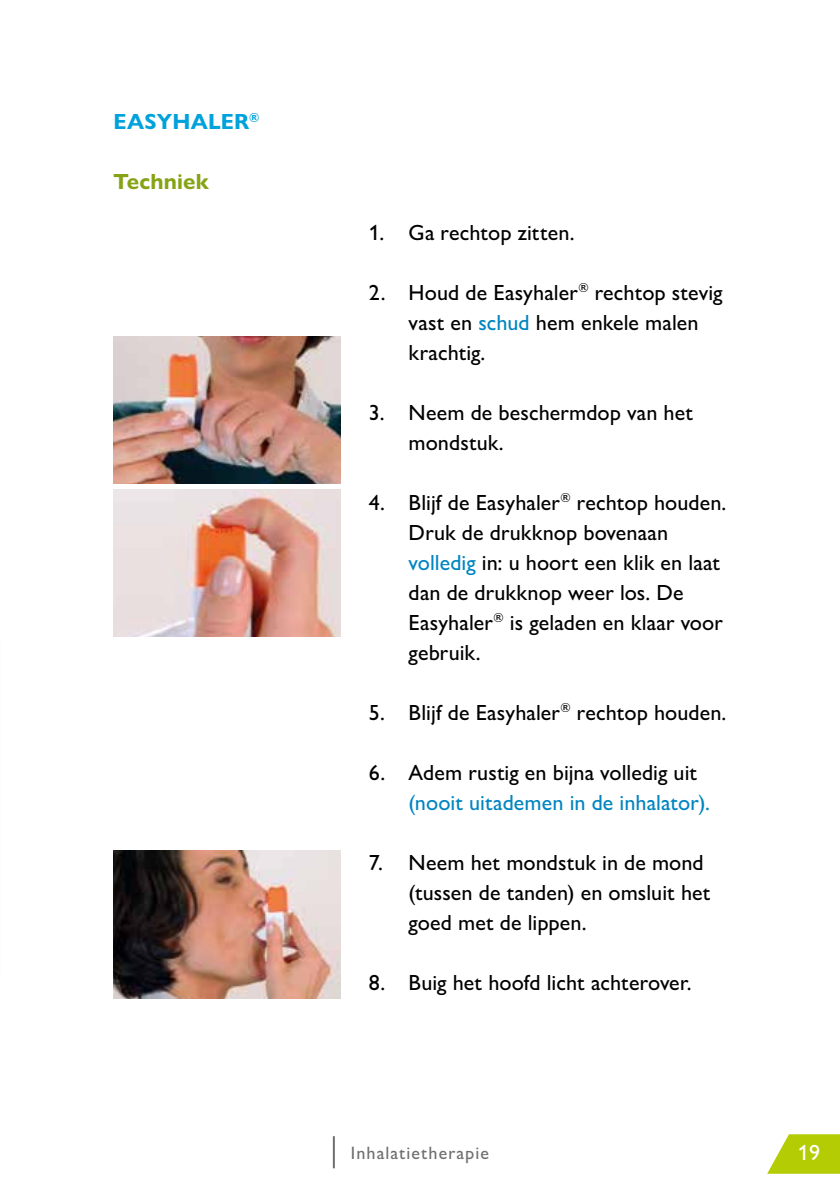
<style>
.page{position:relative;width:840px;height:1191px;background:#fff}
.page>*{position:absolute;margin:0;border:0;box-sizing:border-box;transform-origin:0 0}
.t1{font:500 22px/30px "Gill Sans Nova";letter-spacing:.005em;color:#000}
.t2{font:500 22px "Gill Sans Nova";letter-spacing:.005em;color:#0085c0}
.t3{font:700 22px "Gill Sans Nova";letter-spacing:.01em;color:#00a2dc}
.t4{font:700 22px "Gill Sans Nova";letter-spacing:.01em;color:#86a315}
.t5{font:500 22px "Gill Sans Nova";color:#fff}
.t6{font:500 18px "Gill Sans Nova";letter-spacing:.06em;color:#706f6f}
.s1{color:#0085c0}
</style>
<div class="page">
<svg style="left:767px;top:1134px;width:72px;height:39px"></svg>
<hr style="left:332px;top:1136px;width:2px;height:32px;background:#706f6f">
<img style="left:113px;top:336px;width:227px;height:147px">
<img style="left:113px;top:850px;width:227px;height:148px">
<img style="left:113px;top:489px;width:227px;height:147px">
<p class="t3" style="left:113px;top:108px;width:147px">EASYHALER<sup>®</sup></p>
<p class="t4" style="left:113px;top:168px;width:97px">Techniek</p>
<p class="t1" style="left:368px;top:217px;width:207px">1. Ga rechtop zitten.</p>
<p class="t1" style="left:408px;top:277px;width:315px;text-indent:-40px">2. Houd de Easyhaler<sup>®</sup> rechtop stevig vast en <span class="s1">schud</span> hem enkele malen krachtig.</p>
<p class="t1" style="left:408px;top:397px;width:286px;text-indent:-40px">3. Neem de beschermdop van het mondstuk.</p>
<p class="t1" style="left:408px;top:487px;width:319px;text-indent:-40px">4. Blijf de Easyhaler<sup>®</sup> rechtop houden.<br>Druk de drukknop bovenaan <span class="s1">volledig</span> in: u hoort een klik en laat dan de drukknop weer los. De<br>Easyhaler<sup>®</sup> is geladen en klaar voor gebruik.</p>
<p class="t1" style="left:369px;top:697px;width:359px">5. Blijf de Easyhaler<sup>®</sup> rechtop houden.</p>
<p class="t1" style="left:369px;top:757px;width:330px">6. Adem rustig en bijna volledig uit</p>
<p class="t2" style="left:408px;top:789px;width:303px">(nooit uitademen in de inhalator).</p>
<p class="t1" style="left:408px;top:847px;width:303px;text-indent:-40px">7. Neem het mondstuk in de mond (tussen de tanden) en omsluit het goed met de lippen.</p>
<p class="t1" style="left:369px;top:967px;width:324px">8. Buig het hoofd licht achterover.</p>
<p class="t6" style="left:350px;top:1141px;width:140px">Inhalatietherapie</p>
<p class="t5" style="left:797px;top:1138px;width:23px">19</p>
</div>
